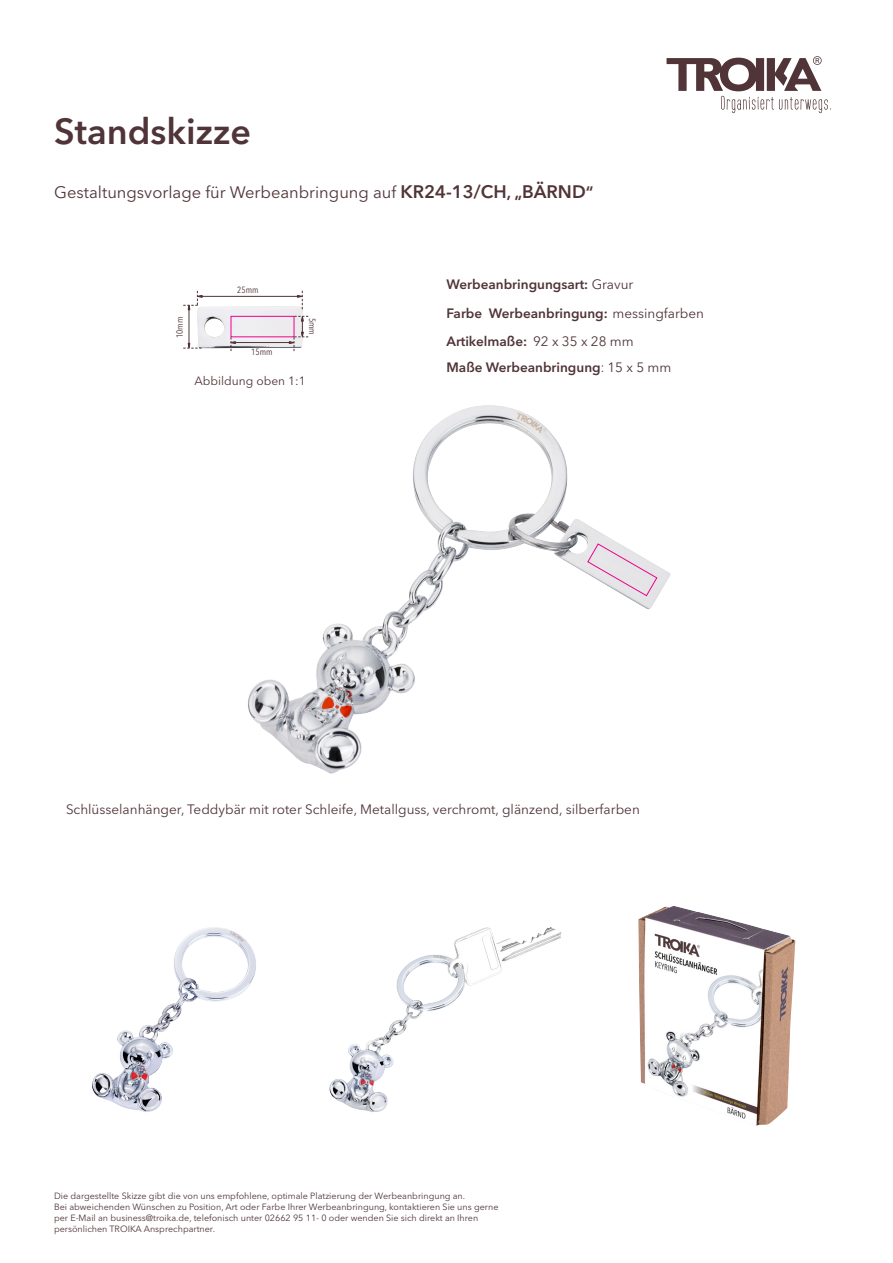
<style>
.page{position:relative;width:893px;height:1263px;background:#fff}
.page>*{position:absolute;margin:0;border:0;box-sizing:border-box;transform-origin:0 0}
.t1{font:600 36px "Avenir Next LT Pro";color:#503438}
.t2{font:16.5px "Avenir Next LT Pro";color:#503438}
.t3{font:600 13.5px/28.5px "Avenir Next LT Pro";color:#503438}
.t4{font:13.5px "Avenir Next LT Pro";color:#503438}
.t5{font:12px "Avenir Next LT Pro";color:#503438}
.t6{font:9px/10.8px "Avenir Next LT Pro";color:#503438}
.t7{font:condensed 9px "Avenir Next LT Pro";color:#503438}
.s1{font-weight:600;font-size:18px}
.s2{font-weight:600}
.s3{font-weight:400}
.s4{font-weight:400;font-stretch:condensed}
</style>
<div class="page">
<svg style="left:667px;top:56px;width:164px;height:57px"></svg>
<img style="left:248px;top:405px;width:423px;height:368px">
<img style="left:92px;top:927px;width:164px;height:185px">
<img style="left:329px;top:927px;width:221px;height:185px">
<img style="left:638px;top:906px;width:157px;height:220px">
<img style="left:197px;top:306px;width:106px;height:42px">
<hr style="left:234px;top:342px;width:58px;height:1px;background:#503438">
<svg style="left:230px;top:337px;width:6px;height:14px"></svg>
<div style="left:231px;top:316px;width:63px;height:21px;border:1px solid #ed028c"></div>
<svg style="left:587px;top:543px;width:71px;height:54px"></svg>
<hr style="left:189px;top:307px;width:1px;height:39px;background:#503438">
<svg style="left:183px;top:343px;width:19px;height:6px"></svg>
<hr style="left:201px;top:296px;width:98px;height:1px;background:#503438">
<svg style="left:297px;top:291px;width:6px;height:18px"></svg>
<svg style="left:183px;top:291px;width:20px;height:19px"></svg>
<svg style="left:289px;top:316px;width:19px;height:35px"></svg>
<h1 class="t1" style="left:54px;top:110px;width:198px">Standskizze</h1>
<h2 class="t2" style="left:54px;top:182px;width:541px">Gestaltungsvorlage für Werbeanbringung auf <span class="s1">KR24-13/CH</span><span class="s2">, „</span><span class="s1">BÄRND</span><span class="s2">“</span></h2>
<p class="t7" style="left:174px;top:338px;width:23px;rotate:-90deg">10mm</p>
<p class="t7" style="left:237px;top:284px;width:23px">25mm</p>
<p class="t7" style="left:251px;top:346px;width:23px">15mm</p>
<p class="t7" style="left:318px;top:318px;width:19px;rotate:90deg">5mm</p>
<h3 class="t5" style="left:195px;top:374px;width:113px">Abbildung oben 1:1</h3>
<h3 class="t3" style="left:446px;top:270px;width:259px">Werbeanbringungsart: <span class="s3">Gravur<br></span>Farbe Werbeanbringung: <span class="s3">messingfarben<br></span>Artikelmaße: <span class="s3">92 x 35 x 28 mm</span></h3>
<h3 class="t3" style="left:446px;top:353px;width:226px">Maße Werbeanbringung<span class="s4">:</span> <span class="s3">15 x 5 mm</span></h3>
<h3 class="t4" style="left:66px;top:801px;width:575px">Schlüsselanhänger, Teddybär mit roter Schleife, Metallguss, verchromt, glänzend, silberfarben</h3>
<p class="t6" style="left:54px;top:1191px;width:446px">Die dargestellte Skizze gibt die von uns empfohlene, optimale Platzierung der Werbeanbringung an.<br>Bei abweichenden Wünschen zu Position, Art oder Farbe Ihrer Werbeanbringung, kontaktieren Sie uns gerne per E-Mail an business@troika.de, telefonisch unter 02662 95 11- 0 oder wenden Sie sich direkt an Ihren persönlichen TROIKA Ansprechpartner.</p>
</div>
